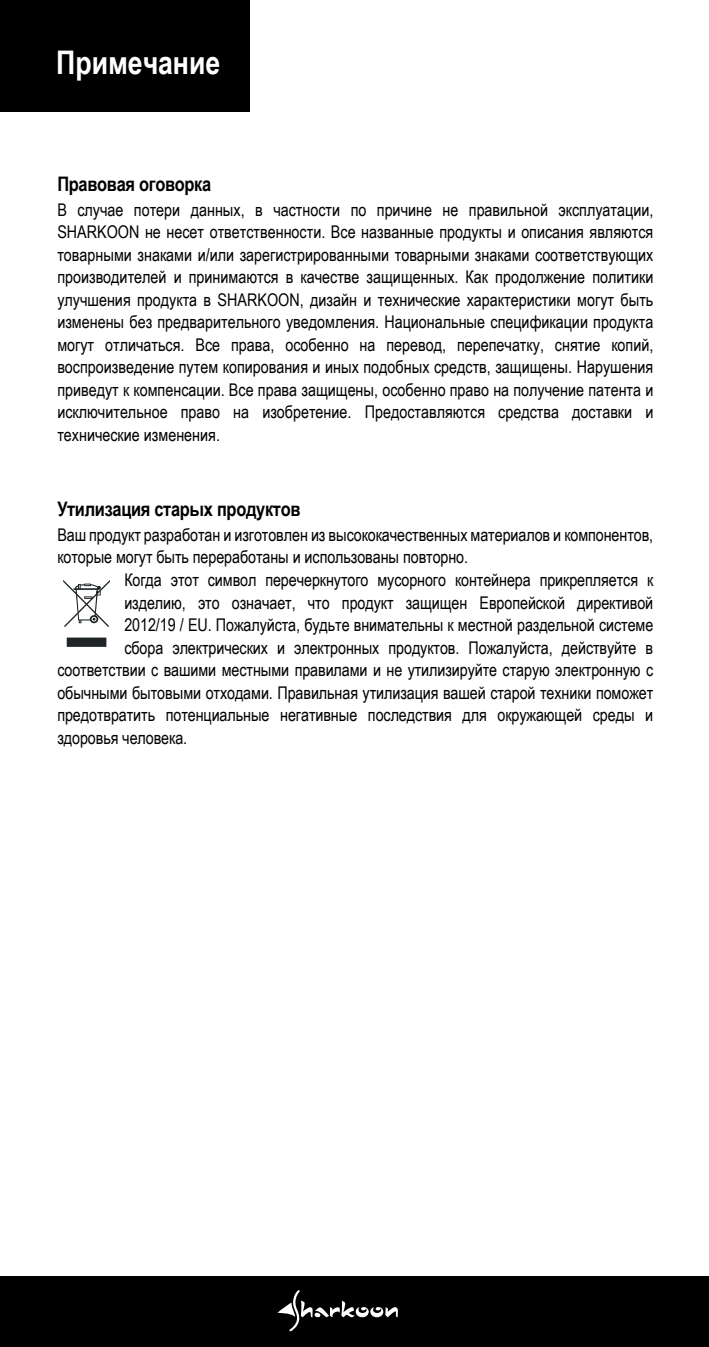
<style>
.page{position:relative;width:709px;height:1347px;background:#fff}
.page>*{position:absolute;margin:0;border:0;box-sizing:border-box;transform-origin:0 0}
.t1{font:700 32.5px "Arial Narrow";color:#fff}
.t2{font:700 20px "Arial Narrow";letter-spacing:-.015em;color:#000}
.t3{font:17.5px/22.5px "Arial Narrow";letter-spacing:-.005em;color:#000;text-align:justify}
</style>
<div class="page">
<div style="left:0;top:0;width:249px;height:111px;background:#000"></div>
<div style="left:0;top:1276px;width:709px;height:70px;background:#000"></div>
<svg style="left:63px;top:580px;width:47px;height:67px"></svg>
<svg style="left:277px;top:1290px;width:121px;height:41px"></svg>
<h1 class="t1" style="left:56px;top:38px;width:166px">Примечание</h1>
<p class="t2" style="left:57px;top:169px;width:155px">Правовая оговорка</p>
<p class="t3" style="left:57px;top:198px;width:597px">В случае потери данных, в частности по причине не правильной эксплуатации, SHARKOON не несет ответственности. Все названные продукты и описания являются товарными знаками и/или зарегистрированными товарными знаками соответствующих производителей и принимаются в качестве защищенных. Как продолжение политики улучшения продукта в SHARKOON, дизайн и технические характеристики могут быть изменены без предварительного уведомления. Национальные спецификации продукта могут отличаться. Все права, особенно на перевод, перепечатку, снятие копий, воспроизведение путем копирования и иных подобных средств, защищены. Нарушения приведут к компенсации. Все права защищены, особенно право на получение патента и исключительное право на изобретение. Предоставляются средства доставки и технические изменения.</p>
<p class="t2" style="left:57px;top:494px;width:245px">Утилизация старых продуктов</p>
<p class="t3" style="left:57px;top:523px;width:597px">Ваш продукт разработан и изготовлен из высококачественных материалов и компонентов, которые могут быть переработаны и использованы повторно.</p>
<p class="t3" style="left:124px;top:568px;width:530px">Когда этот символ перечеркнутого мусорного контейнера прикрепляется к</p>
<p class="t3" style="left:124px;top:590px;width:530px">изделию, это означает, что продукт защищен Европейской директивой</p>
<p class="t3" style="left:124px;top:613px;width:530px">2012/19 / EU. Пожалуйста, будьте внимательны к местной раздельной системе</p>
<p class="t3" style="left:124px;top:635px;width:530px">сбора электрических и электронных продуктов. Пожалуйста, действуйте в</p>
<p class="t3" style="left:57px;top:658px;width:597px">соответствии с вашими местными правилами и не утилизируйте старую электронную с</p>
<p class="t3" style="left:57px;top:680px;width:597px">обычными бытовыми отходами. Правильная утилизация вашей старой техники поможет</p>
<p class="t3" style="left:57px;top:703px;width:597px">предотвратить потенциальные негативные последствия для окружающей среды и</p>
<p class="t3" style="left:57px;top:725px;width:131px">здоровья человека.</p>
</div>
